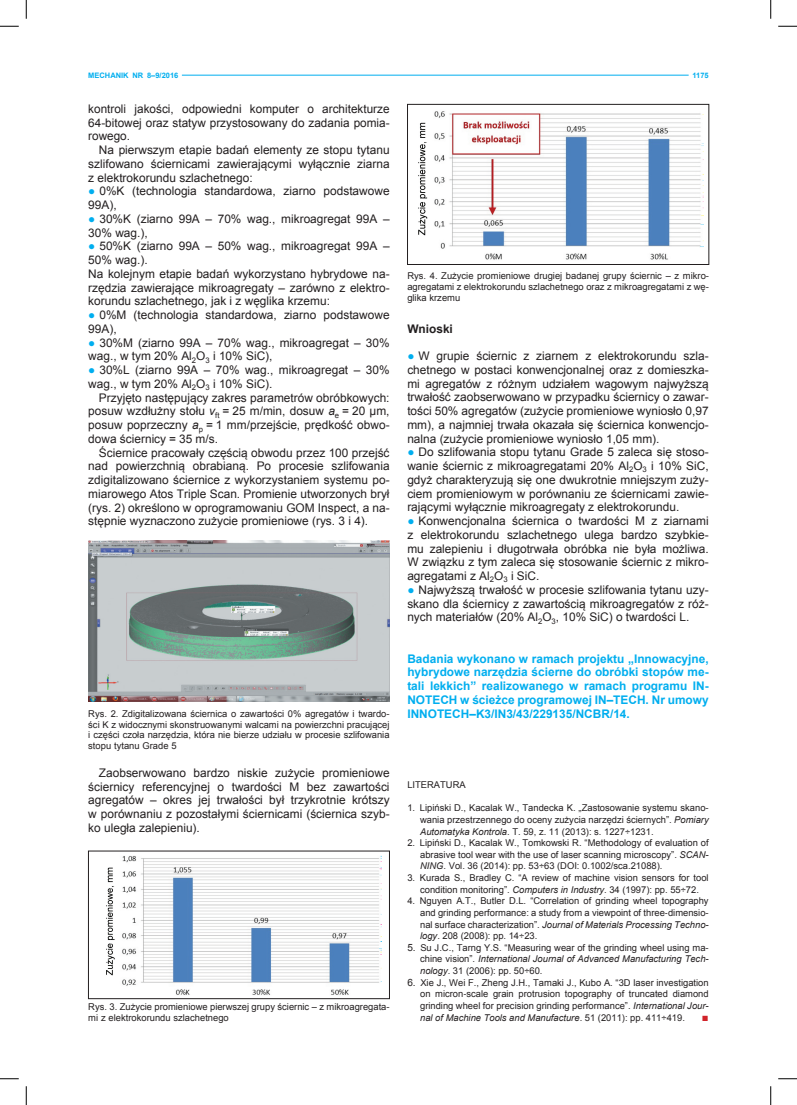
<style>
.page{position:relative;width:797px;height:1105px;background:#fff}
.page>*{position:absolute;margin:0;border:0;box-sizing:border-box;transform-origin:0 0}
.t1{font:11.88px/13.8px "Arial";color:#231f20;text-align:justify}
.t2{font:700 11.88px/13.8px "Arial";color:#00aeef;text-align:justify}
.t3{font:700 11.88px "Arial";color:#231f20}
.t4{font:11.25px "Arial";color:#d1232a}
.t5{font:9.38px/11.6px "Arial";color:#231f20;text-align:justify}
.t6{font:700 7.5px "Arial";color:#00aeef}
.s1{color:#00aeef}
.s2{font-style:italic}
.s3{font-family:"Cambria Math"}
.s4{font-size:10px}
</style>
<div class="page">
<img style="left:88px;top:541px;width:301px;height:160px">
<img style="left:106px;top:856px;width:275px;height:139px">
<div style="left:88px;top:851px;width:301px;height:148px;border:1px solid #231f20"></div>
<img style="left:418px;top:111px;width:285px;height:149px">
<div style="left:407px;top:104px;width:302px;height:161px;border:1px solid #231f20"></div>
<hr style="left:182px;top:75px;width:506px;height:1px;background:#00aeef">
<svg style="left:0;top:25px;width:19px;height:2px"></svg>
<svg style="left:778px;top:25px;width:19px;height:2px"></svg>
<svg style="left:0;top:1078px;width:19px;height:1px"></svg>
<svg style="left:778px;top:1078px;width:19px;height:1px"></svg>
<svg style="left:25px;top:0;width:2px;height:19px"></svg>
<svg style="left:25px;top:1086px;width:2px;height:19px"></svg>
<svg style="left:770px;top:0;width:1px;height:19px"></svg>
<svg style="left:770px;top:1086px;width:1px;height:19px"></svg>
<p class="t6" style="left:88px;top:70px;width:92px">MECHANIK NR 8–9/2016</p>
<p class="t6" style="left:692px;top:70px;width:18px">1175</p>
<p class="t1" style="left:88px;top:102px;width:303px">kontroli jakości, odpowiedni komputer o architekturze 64-bitowej oraz statyw przystosowany do zadania pomia&shy;rowego.</p>
<p class="t1" style="left:88px;top:143px;width:303px;text-indent:11px">Na pierwszym etapie badań elementy ze stopu tytanu szlifowano ściernicami zawierającymi wyłącznie ziarna z elektrokorundu szlachetnego:</p>
<p class="t1" style="left:88px;top:184px;width:303px"><span class="s1">●</span> 0%K (technologia standardowa, ziarno podstawowe<br>99A),</p>
<p class="t1" style="left:88px;top:212px;width:303px"><span class="s1">●</span> 30%K (ziarno 99A – 70% wag., mikroagregat 99A –<br>30% wag.),</p>
<p class="t1" style="left:88px;top:239px;width:303px;text-align:left"><span class="s1">●</span> 50%K (ziarno 99A – 50% wag., mikroagregat 99A – 50% wag.).<br>Na kolejnym etapie badań wykorzystano hybrydowe na&shy;rzędzia zawierające mikroagregaty – zarówno z elektro&shy;korundu szlachetnego, jak i z węglika krzemu:</p>
<p class="t1" style="left:88px;top:308px;width:303px"><span class="s1">●</span> 0%M (technologia standardowa, ziarno podstawowe<br>99A),</p>
<p class="t1" style="left:88px;top:336px;width:303px"><span class="s1">●</span> 30%M (ziarno 99A – 70% wag., mikroagregat – 30% wag., w tym 20% Al<sub>2</sub>O<sub>3</sub> i 10% SiC),</p>
<p class="t1" style="left:88px;top:363px;width:303px"><span class="s1">●</span> 30%L (ziarno 99A – 70% wag., mikroagregat – 30% wag., w tym 20% Al<sub>2</sub>O<sub>3</sub> i 10% SiC).</p>
<p class="t1" style="left:88px;top:391px;width:303px;text-indent:11px">Przyjęto następujący zakres parametrów obróbkowych: posuw wzdłużny stołu <span class="s2">v</span><sub>ft</sub> = 25 m/min, dosuw <span class="s2">a</span><sub>e</sub> = 20 μm, posuw poprzeczny <span class="s2">a</span><sub>p</sub> = 1 mm/przejście, prędkość obwo&shy;dowa ściernicy = 35 m/s.</p>
<p class="t1" style="left:88px;top:446px;width:303px;text-indent:11px">Ściernice pracowały częścią obwodu przez 100 przejść nad powierzchnią obrabianą. Po procesie szlifowania zdigitalizowano ściernice z wykorzystaniem systemu po&shy;miarowego Atos Triple Scan. Promienie utworzonych brył (rys. 2) określono w oprogramowaniu GOM Inspect, a na&shy;stępnie wyznaczono zużycie promieniowe (rys. 3 i 4).</p>
<p class="t5" style="left:88px;top:708px;width:303px;line-height:10.6px">Rys. 2. Zdigitalizowana ściernica o zawartości 0% agregatów i twardo&shy;ści K z widocznymi skonstruowanymi walcami na powierzchni pracującej i części czoła narzędzia, która nie bierze udziału w procesie szlifowania stopu tytanu Grade 5</p>
<p class="t1" style="left:88px;top:766px;width:303px;text-indent:11px">Zaobserwowano bardzo niskie zużycie promieniowe ściernicy referencyjnej o twardości M bez zawartości agregatów – okres jej trwałości był trzykrotnie krótszy w porównaniu z pozostałymi ściernicami (ściernica szyb&shy;ko uległa zalepieniu).</p>
<p class="t5" style="left:88px;top:1002px;width:303px;line-height:10.6px">Rys. 3. Zużycie promieniowe pierwszej grupy ściernic – z mikroagregata&shy;mi z elektrokorundu szlachetnego</p>
<p class="t5" style="left:407px;top:271px;width:303px;line-height:10.6px">Rys. 4. Zużycie promieniowe drugiej badanej grupy ściernic – z mikro&shy;agregatami z elektrokorundu szlachetnego oraz z mikroagregatami z wę&shy;glika krzemu</p>
<p class="t3" style="left:407px;top:320px;width:47px">Wnioski</p>
<p class="t1" style="left:407px;top:349px;width:303px"><span class="s1">●</span> W grupie ściernic z ziarnem z elektrokorundu szla&shy;chetnego w postaci konwencjonalnej oraz z domieszka&shy;mi agregatów z różnym udziałem wagowym najwyższą trwałość zaobserwowano w przypadku ściernicy o zawar&shy;tości 50% agregatów (zużycie promieniowe wyniosło 0,97 mm), a najmniej trwała okazała się ściernica konwencjo&shy;nalna (zużycie promieniowe wyniosło 1,05 mm).</p>
<p class="t1" style="left:407px;top:445px;width:303px"><span class="s1">●</span> Do szlifowania stopu tytanu Grade 5 zaleca się stoso&shy;wanie ściernic z mikroagregatami 20% Al<sub>2</sub>O<sub>3</sub> i 10% SiC, gdyż charakteryzują się one dwukrotnie mniejszym zuży&shy;ciem promieniowym w porównaniu ze ściernicami zawie&shy;rającymi wyłącznie mikroagregaty z elektrokorundu.</p>
<p class="t1" style="left:407px;top:514px;width:303px"><span class="s1">●</span> Konwencjonalna ściernica o twardości M z ziarnami z elektrokorundu szlachetnego ulega bardzo szybkie&shy;mu zalepieniu i długotrwała obróbka nie była możliwa.<br>W związku z tym zaleca się stosowanie ściernic z mikro&shy;agregatami z Al<sub>2</sub>O<sub>3</sub> i SiC.</p>
<p class="t1" style="left:407px;top:583px;width:303px"><span class="s1">●</span> Najwyższą trwałość w procesie szlifowania tytanu uzy&shy;skano dla ściernicy z zawartością mikroagregatów z róż&shy;nych materiałów (20% Al<sub>2</sub>O<sub>3</sub>, 10% SiC) o twardości L.</p>
<p class="t2" style="left:407px;top:652px;width:303px">Badania wykonano w ramach projektu „Innowacyjne, hybrydowe narzędzia ścierne do obróbki stopów me&shy;tali lekkich” realizowanego w ramach programu IN-NOTECH w ścieżce programowej IN–TECH. Nr umowy INNOTECH–K3/IN3/43/229135/NCBR/14.</p>
<p class="t5" style="left:407px;top:779px;width:60px">LITERATURA</p>
<p class="t5" style="left:420px;top:802px;width:290px;text-indent:-13px">1. Lipiński D., Kacalak W., Tandecka K. „Zastosowanie systemu skano&shy;wania przestrzennego do oceny zużycia narzędzi ściernych”. <span class="s2">Pomiary Automatyka Kontrola</span>. T. 59, z. 11 (2013): s. 1227÷1231.</p>
<p class="t5" style="left:420px;top:837px;width:290px;text-indent:-13px">2. Lipiński D., Kacalak W., Tomkowski R. “Methodology of evaluation of abrasive tool wear with the use of laser scanning microscopy”. <span class="s2">SCAN-NING</span>. Vol. 36 (2014): pp. 53÷63 (DOI: 0.1002/sca.21088).</p>
<p class="t5" style="left:407px;top:872px;width:303px;text-align:center">3. Kurada S., Bradley C. “A review of machine vision sensors for tool condition monitoring”. <span class="s2">Computers in Industry</span>. 34 (1997): pp. 55÷72.</p>
<p class="t5" style="left:420px;top:895px;width:290px;text-indent:-13px">4. Nguyen A.T., Butler D.L. “Correlation of grinding wheel topography and grinding performance: a study from a viewpoint of three<span class="s3">‐</span>dimensio&shy;nal surface characterization”. <span class="s2">Journal of Materials Processing Techno&shy;logy</span>. 208 (2008): pp. 14÷23.</p>
<p class="t5" style="left:420px;top:942px;width:290px;text-indent:-13px"><span class="s4">5.</span> Su J.C., Tarng Y.S. “Measuring wear of the grinding wheel using ma&shy;chine vision”. <span class="s2">International Journal of Advanced Manufacturing Tech&shy;nology</span>. 31 (2006): pp. 50÷60.</p>
<p class="t5" style="left:420px;top:977px;width:290px;text-indent:-13px"><span class="s4">6.</span> Xie J., Wei F., Zheng J.H., Tamaki J., Kubo A. “3D laser investigation on micron<span class="s3">‐</span>scale grain protrusion topography of truncated diamond grinding wheel for precision grinding performance”. <span class="s2">International Jour&shy;nal of Machine Tools and Manufacture</span>. 51 (2011): pp. 411÷419.</p>
<p class="t4" style="left:702px;top:1009px;width:8px">■</p>
</div>
